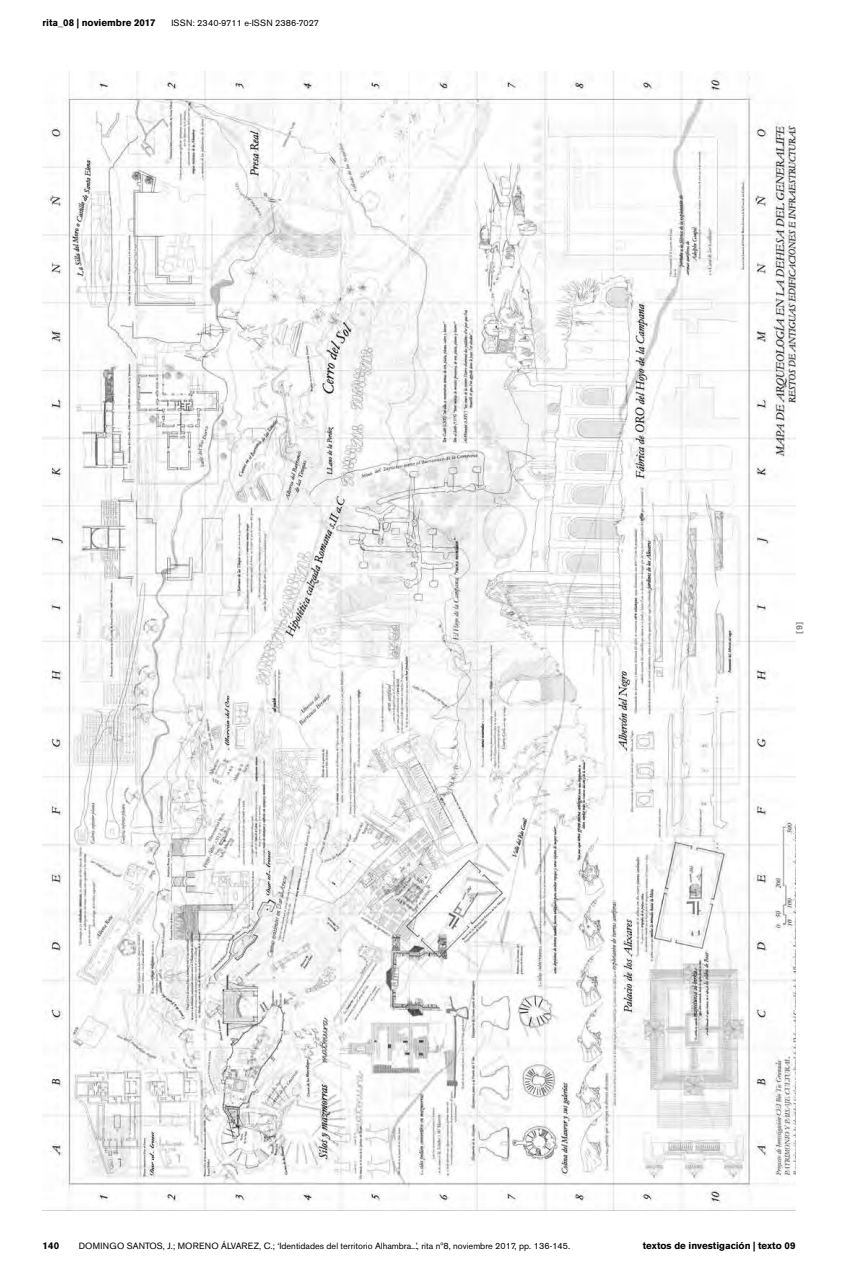
<style>
.page{position:relative;width:851px;height:1276px;background:#fff}
.page>*{position:absolute;margin:0;border:0;box-sizing:border-box;transform-origin:0 0}
.t1{font:700 9.75px "Akzidenz Grotesk BE";color:#000}
.t2{font:9px "Akzidenz Grotesk BE";color:#000}
.t3{font:9px "Akzidenz Grotesk BE";letter-spacing:.02em;color:#000}
.t4{font:700 9px "Akzidenz Grotesk BE";color:#87888a}
</style>
<div class="page">
<img style="left:43px;top:71px;width:752px;height:1139px">
<p class="t1" style="left:43px;top:17px;width:114px">rita_08 | noviembre 2017</p>
<p class="t3" style="left:171px;top:17px;width:149px">ISSN: 2340-9711 e-ISSN 2386-7027</p>
<p class="t4" style="left:794px;top:633px;width:13px;rotate:-90deg">[9]</p>
<p class="t1" style="left:43px;top:1240px;width:18px">140</p>
<p class="t2" style="left:79px;top:1240px;width:493px">DOMINGO SANTOS, J.; MORENO ÁLVAREZ, C.; ‘Identidades del territorio Alhambra...’, rita nº8, noviembre 2017, pp. 136-145.</p>
<p class="t1" style="left:642px;top:1240px;width:154px">textos de investigación | texto 09</p>
</div>
